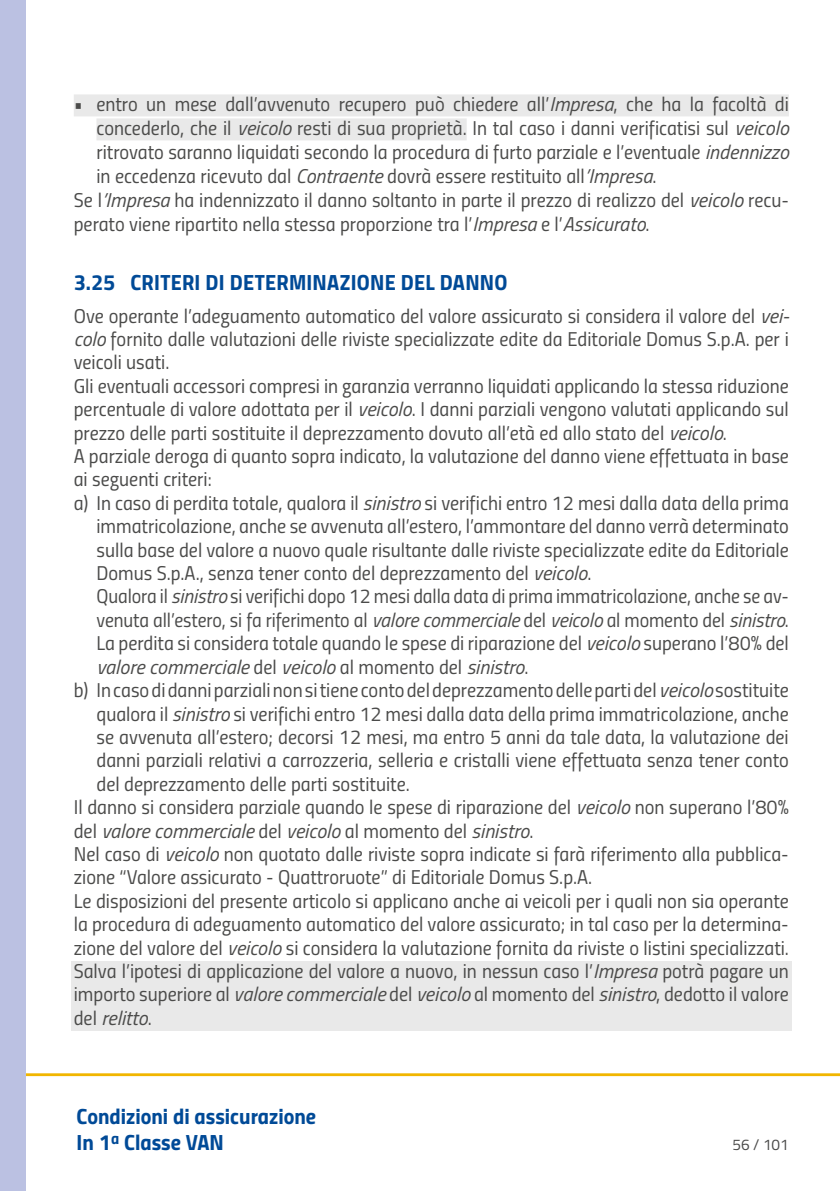
<style>
.page{position:relative;width:840px;height:1191px;background:#fff}
.page>*{position:absolute;margin:0;border:0;box-sizing:border-box;transform-origin:0 0}
.t1{font:22px/26px "Titillium Bold Upright";color:#004a97}
.t2{font:20px/23.4px "Titillium Regular Upright";color:#4b4b4a}
.t3{font:italic 20px "Titillium";color:#4b4b4a}
.t4{font:15.4px "Titillium";color:#4b4b4a}
.s1{font-family:"Titillium";font-style:italic}
.s2{font-family:"Titillium Regular Upright";font-style:normal}
</style>
<div class="page">
<hr style="left:0;top:1073px;width:839px;height:3px;background:#f1b600">
<div style="left:0;top:0;width:26px;height:1191px;background:#bbc1e2"></div>
<div style="left:74px;top:94px;width:714px;height:22px;background:#e9e9e9"></div>
<div style="left:96px;top:118px;width:370px;height:22px;background:#e9e9e9"></div>
<div style="left:71px;top:961px;width:720px;height:69px;background:#e9e9e9"></div>
<p class="t2" style="left:74px;top:92px;width:716px">• entro un mese dall’avvenuto recupero può chiedere all’<span class="s1">Impresa</span>, che ha la facoltà di</p>
<p class="t2" style="left:96px;top:116px;width:693px">concederlo, che il <span class="s1">veicolo</span> resti di sua proprietà. In tal caso i danni verificatisi sul <span class="s1">veicolo</span></p>
<p class="t2" style="left:96px;top:140px;width:693px">ritrovato saranno liquidati secondo la procedura di furto parziale e l’eventuale <span class="s1">indennizzo</span></p>
<p class="t2" style="left:96px;top:164px;width:561px">in eccedenza ricevuto dal <span class="s1">Contraente</span> dovrà essere restituito all<span class="s1">’Impresa</span>.</p>
<p class="t2" style="left:74px;top:188px;width:716px">Se l<span class="s1">’Impresa</span> ha indennizzato il danno soltanto in parte il prezzo di realizzo del <span class="s1">veicolo</span> recu-</p>
<p class="t2" style="left:74px;top:212px;width:577px">perato viene ripartito nella stessa proporzione tra l’<span class="s1">Impresa</span> e l’<span class="s1">Assicurato</span>.</p>
<p class="t1" style="left:74px;top:267px;width:435px">3.25 CRITERI DI DETERMINAZIONE DEL DANNO</p>
<p class="t2" style="left:74px;top:303px;width:716px">Ove operante l’adeguamento automatico del valore assicurato si considera il valore del <span class="s1">vei-</span></p>
<p class="t2" style="left:74px;top:326px;width:716px"><span class="s1">colo</span> fornito dalle valutazioni delle riviste specializzate edite da Editoriale Domus S.p.A. per i</p>
<p class="t2" style="left:74px;top:349px;width:97px">veicoli usati.</p>
<p class="t2" style="left:74px;top:373px;width:716px">Gli eventuali accessori compresi in garanzia verranno liquidati applicando la stessa riduzione</p>
<p class="t2" style="left:74px;top:396px;width:716px">percentuale di valore adottata per il <span class="s1">veicolo</span>. I danni parziali vengono valutati applicando sul</p>
<p class="t2" style="left:74px;top:420px;width:654px">prezzo delle parti sostituite il deprezzamento dovuto all’età ed allo stato del <span class="s1">veicolo</span>.</p>
<p class="t2" style="left:74px;top:443px;width:716px">A parziale deroga di quanto sopra indicato, la valutazione del danno viene effettuata in base</p>
<p class="t2" style="left:74px;top:466px;width:139px">ai seguenti criteri:</p>
<p class="t2" style="left:74px;top:490px;width:716px">a) In caso di perdita totale, qualora il <span class="s1">sinistro</span> si verifichi entro 12 mesi dalla data della prima</p>
<p class="t2" style="left:96px;top:513px;width:693px">immatricolazione, anche se avvenuta all’estero, l’ammontare del danno verrà determinato</p>
<p class="t2" style="left:96px;top:537px;width:693px">sulla base del valore a nuovo quale risultante dalle riviste specializzate edite da Editoriale</p>
<p class="t2" style="left:96px;top:560px;width:496px">Domus S.p.A., senza tener conto del deprezzamento del <span class="s1">veicolo</span>.</p>
<p class="t2" style="left:96px;top:583px;width:693px">Qualora il <span class="s1">sinistro</span> si verifichi dopo 12 mesi dalla data di prima immatricolazione, anche se av-</p>
<p class="t2" style="left:96px;top:607px;width:693px">venuta all’estero, si fa riferimento al <span class="s1">valore commerciale</span> del <span class="s1">veicolo</span> al momento del <span class="s1">sinistro</span>.</p>
<p class="t2" style="left:96px;top:630px;width:693px">La perdita si considera totale quando le spese di riparazione del <span class="s1">veicolo</span> superano l’80% del</p>
<p class="t3" style="left:96px;top:652px;width:433px">valore commerciale <span class="s2">del</span> veicolo <span class="s2">al momento del</span> sinistro<span class="s2">.</span></p>
<p class="t2" style="left:74px;top:677px;width:716px">b) In caso di danni parziali non si tiene conto del deprezzamento delle parti del <span class="s1">veicolo</span> sostituite</p>
<p class="t2" style="left:96px;top:700px;width:693px">qualora il <span class="s1">sinistro</span> si verifichi entro 12 mesi dalla data della prima immatricolazione, anche</p>
<p class="t2" style="left:96px;top:724px;width:693px">se avvenuta all’estero; decorsi 12 mesi, ma entro 5 anni da tale data, la valutazione dei</p>
<p class="t2" style="left:96px;top:747px;width:693px">danni parziali relativi a carrozzeria, selleria e cristalli viene effettuata senza tener conto</p>
<p class="t2" style="left:96px;top:771px;width:314px">del deprezzamento delle parti sostituite.</p>
<p class="t2" style="left:74px;top:794px;width:716px">Il danno si considera parziale quando le spese di riparazione del <span class="s1">veicolo</span> non superano l’80%</p>
<p class="t3" style="left:74px;top:816px;width:461px"><span class="s2">del</span> valore commerciale <span class="s2">del</span> veicolo <span class="s2">al momento del</span> sinistro<span class="s2">.</span></p>
<p class="t2" style="left:74px;top:841px;width:716px">Nel caso di <span class="s1">veicolo</span> non quotato dalle riviste sopra indicate si farà riferimento alla pubblica&shy;zione “Valore assicurato - Quattroruote” di Editoriale Domus S.p.A.<br>Le disposizioni del presente articolo si applicano anche ai veicoli per i quali non sia operante la procedura di adeguamento automatico del valore assicurato; in tal caso per la determina&shy;zione del valore del <span class="s1">veicolo</span> si considera la valutazione fornita da riviste o listini specializzati.<br>Salva l’ipotesi di applicazione del valore a nuovo, in nessun caso l’<span class="s1">Impresa</span> potrà pagare un importo superiore al <span class="s1">valore commerciale</span> del <span class="s1">veicolo</span> al momento del <span class="s1">sinistro</span>, dedotto il valore</p>
<p class="t3" style="left:74px;top:1003px;width:79px"><span class="s2">del</span> relitto<span class="s2">.</span></p>
<p class="t1" style="left:77px;top:1102px;width:241px">Condizioni di assicurazione<br>In 1<sup>a</sup> Classe VAN</p>
<p class="t4" style="left:732px;top:1133px;width:58px">56 / 101</p>
</div>
